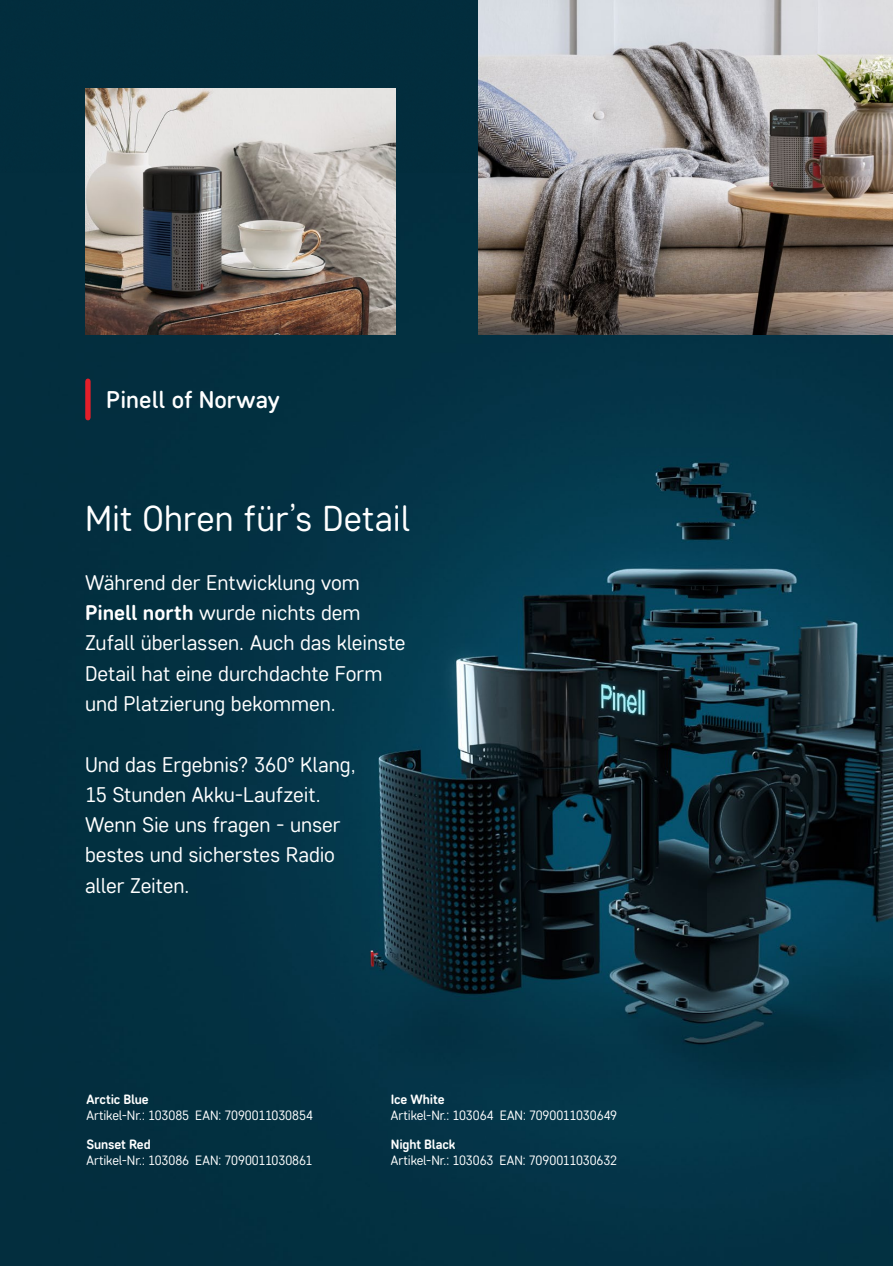
<style>
.page{position:relative;width:893px;height:1266px;background:#fff}
.page>*{position:absolute;margin:0;border:0;box-sizing:border-box;transform-origin:0 0}
.t1{font:36px "Core Sans DS35";letter-spacing:.005em;color:#fff}
.t2{font:500 24.15px "Core Sans DS45";color:#fff}
.t3{font:21.15px/30.3px "Core Sans DS35";letter-spacing:-.005em;color:#fff}
.t4{font:13.5px "Core Sans DS35";letter-spacing:-.005em;color:#fff}
.t5{font:700 13.5px "Core Sans DS55";letter-spacing:-.01em;color:#fff}
.s1{font-family:"Core Sans DS55";font-weight:700}
</style>
<div class="page">
<div style="left:0;top:0;width:478px;height:173px;background:#022d3d"></div>
<img style="left:0;top:173px;width:893px;height:1093px">
<img style="left:478px;top:0;width:415px;height:334px">
<img style="left:85px;top:88px;width:311px;height:246px">
<div style="left:85px;top:381px;width:6px;height:37px;background:#e31f2a"></div>
<p class="t2" style="left:106px;top:384px;width:175px">Pinell of Norway</p>
<h1 class="t1" style="left:85px;top:497px;width:327px">Mit Ohren für’s Detail</h1>
<p class="t3" style="left:85px;top:567px;width:322px">Während der Entwicklung vom<br><span class="s1">Pinell north</span> wurde nichts dem<br>Zufall überlassen. Auch das kleinste<br>Detail hat eine durchdachte Form und Platzierung bekommen.</p>
<p class="t3" style="left:85px;top:749px;width:272px">Und das Ergebnis? 360° Klang,<br>15 Stunden Akku-Laufzeit.<br>Wenn Sie uns fragen - unser bestes und sicherstes Radio aller Zeiten.</p>
<p class="t5" style="left:86px;top:1090px;width:64px">Arctic Blue</p>
<p class="t4" style="left:86px;top:1107px;width:228px">Artikel-Nr.: 103085 EAN: 7090011030854</p>
<p class="t5" style="left:86px;top:1136px;width:66px">Sunset Red</p>
<p class="t4" style="left:86px;top:1152px;width:227px">Artikel-Nr.: 103086 EAN: 7090011030861</p>
<p class="t5" style="left:391px;top:1090px;width:55px">Ice White</p>
<p class="t4" style="left:391px;top:1107px;width:228px">Artikel-Nr.: 103064 EAN: 7090011030649</p>
<p class="t5" style="left:391px;top:1136px;width:66px">Night Black</p>
<p class="t4" style="left:391px;top:1152px;width:228px">Artikel-Nr.: 103063 EAN: 7090011030632</p>
</div>
